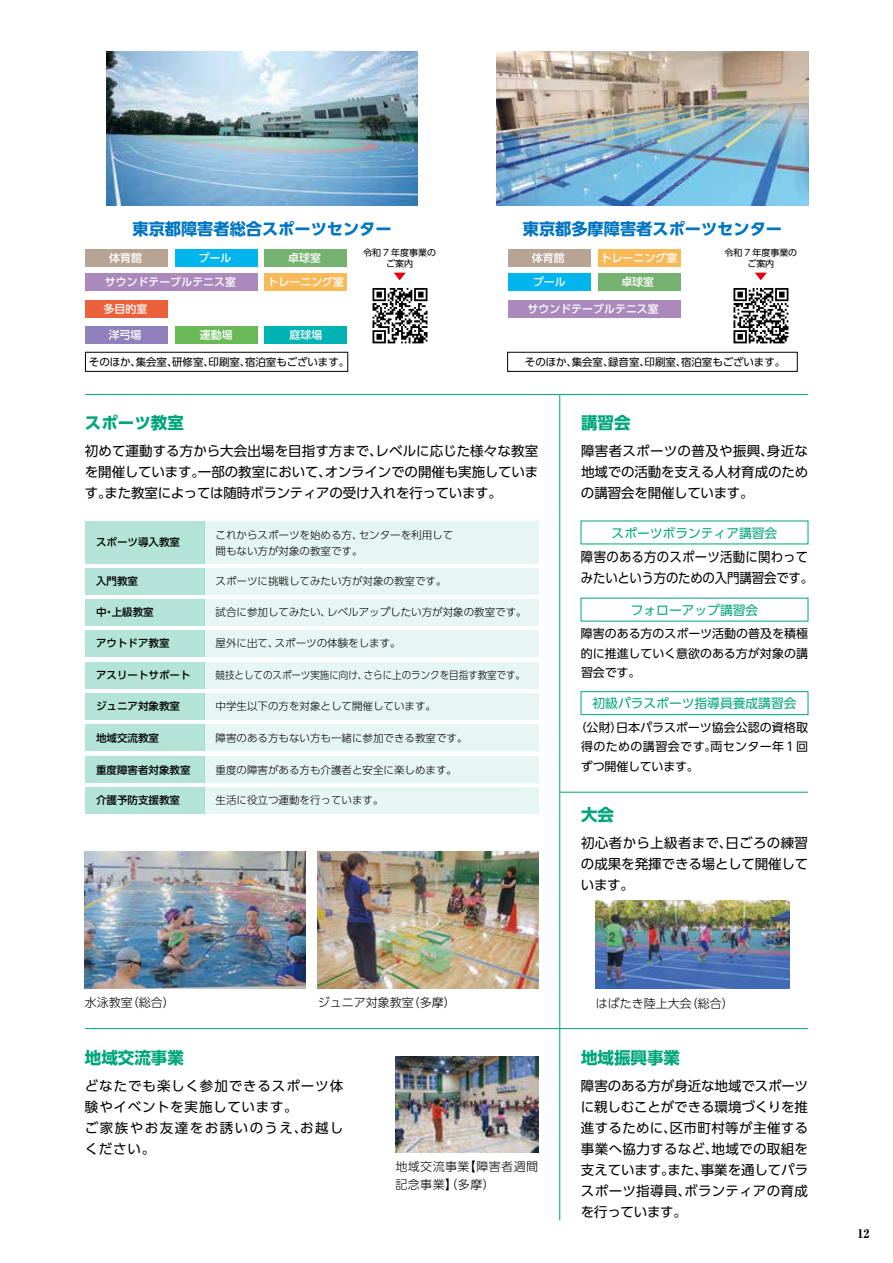
<style>
.page{position:relative;width:893px;height:1263px;background:#fff}
.page>*{position:absolute;margin:0;border:0;box-sizing:border-box;transform-origin:0 0}
.t1{font:700 16.5px "UD Shin Go Pro";color:#00a67b}
.t2{font:700 16.2px "UD Shin Go Pro";color:#0075c2}
.t3{font:13.5px/21px "UD Shin Go Pro";color:#000;text-align:justify}
.t4{font:13.5px/21px "UD Shin Go Pro";letter-spacing:.065em;color:#000}
.t5{font:13.5px/21px "UD Shin Go Pro";color:#000;scale:.92 1}
.t6{font:12.75px "UD Shin Go Pro";color:#00a67b}
.t7{font:12px/19.5px "UD Shin Go Pro";color:#000;text-align:justify}
.t8{font:300 12px "UD Shin Go Pro";color:#000}
.t9{font:300 12px/18px "UD Shin Go Pro";letter-spacing:.035em;color:#000}
.t10{font:800 12px "Ryumin Pro";color:#000}
.t11{font:500 10.95px "UD Shin Go Pro";color:#fff}
.t12{font:300 10.5px/15.9px "UD Shin Go Pro";color:#000}
.t13{font:500 10.5px "UD Shin Go Pro";color:#000}
.t14{font:10.5px "UD Shin Go Pro";letter-spacing:-.005em;color:#000}
.t15{font:300 10.5px "UD Shin Go Pro";color:#000;scale:.9 1}
.t16{font:9px/10.5px "UD Shin Go Pro";letter-spacing:-.005em;color:#000;text-align:center}
</style>
<div class="page">
<hr style="left:559px;top:394px;width:1px;height:826px;background:#00a67b">
<img style="left:596px;top:900px;width:194px;height:88px">
<hr style="left:560px;top:792px;width:248px;height:1px;background:#00a67b">
<hr style="left:85px;top:1028px;width:723px;height:1px;background:#00a67b">
<hr style="left:85px;top:394px;width:723px;height:1px;background:#00a67b">
<img style="left:85px;top:851px;width:221px;height:137px">
<img style="left:318px;top:851px;width:220px;height:137px">
<div style="left:581px;top:691px;width:227px;height:24px;border:1px solid #00a67b"></div>
<div style="left:204px;top:521px;width:334px;height:42px;background:#e6f6f2"></div>
<div style="left:85px;top:521px;width:119px;height:42px;background:#b3e4d7"></div>
<div style="left:204px;top:662px;width:334px;height:26px;background:#e6f6f2"></div>
<div style="left:85px;top:662px;width:119px;height:26px;background:#b3e4d7"></div>
<div style="left:204px;top:693px;width:334px;height:27px;background:#e6f6f2"></div>
<div style="left:85px;top:693px;width:119px;height:27px;background:#b3e4d7"></div>
<div style="left:204px;top:630px;width:334px;height:27px;background:#e6f6f2"></div>
<div style="left:85px;top:630px;width:119px;height:27px;background:#b3e4d7"></div>
<div style="left:204px;top:599px;width:334px;height:27px;background:#e6f6f2"></div>
<div style="left:85px;top:599px;width:119px;height:27px;background:#b3e4d7"></div>
<div style="left:204px;top:568px;width:334px;height:26px;background:#e6f6f2"></div>
<div style="left:85px;top:568px;width:119px;height:26px;background:#b3e4d7"></div>
<div style="left:204px;top:756px;width:334px;height:27px;background:#e6f6f2"></div>
<div style="left:85px;top:756px;width:119px;height:27px;background:#b3e4d7"></div>
<div style="left:204px;top:787px;width:334px;height:27px;background:#e6f6f2"></div>
<div style="left:85px;top:787px;width:119px;height:27px;background:#b3e4d7"></div>
<div style="left:204px;top:724px;width:334px;height:27px;background:#e6f6f2"></div>
<div style="left:85px;top:724px;width:119px;height:27px;background:#b3e4d7"></div>
<img style="left:395px;top:1057px;width:143px;height:95px">
<img style="left:497px;top:52px;width:311px;height:153px">
<img style="left:733px;top:288px;width:56px;height:56px">
<div style="left:508px;top:250px;width:83px;height:17px;background:#b8a494"></div>
<div style="left:598px;top:250px;width:82px;height:17px;background:#f8b959"></div>
<div style="left:598px;top:274px;width:82px;height:17px;background:#75b26f"></div>
<div style="left:508px;top:300px;width:172px;height:18px;background:#ac89bd"></div>
<div style="left:508px;top:274px;width:83px;height:17px;background:#00b4ed"></div>
<div style="left:507px;top:352px;width:290px;height:20px;border:1px solid #000"></div>
<svg style="left:755px;top:273px;width:12px;height:7px"></svg>
<img style="left:107px;top:52px;width:311px;height:153px">
<img style="left:372px;top:288px;width:56px;height:56px">
<div style="left:85px;top:352px;width:263px;height:20px;border:1px solid #000"></div>
<div style="left:85px;top:250px;width:83px;height:17px;background:#b8a494"></div>
<div style="left:265px;top:274px;width:82px;height:17px;background:#f8b959"></div>
<div style="left:265px;top:250px;width:82px;height:17px;background:#75b26f"></div>
<div style="left:85px;top:274px;width:173px;height:17px;background:#ac89bd"></div>
<div style="left:175px;top:326px;width:83px;height:18px;background:#69ba57"></div>
<div style="left:265px;top:326px;width:82px;height:18px;background:#00b2b3"></div>
<div style="left:85px;top:300px;width:83px;height:18px;background:#eb613b"></div>
<div style="left:85px;top:326px;width:83px;height:18px;background:#8f82bc"></div>
<div style="left:175px;top:250px;width:83px;height:17px;background:#00b4ed"></div>
<svg style="left:394px;top:273px;width:12px;height:7px"></svg>
<p class="t2" style="left:132px;top:216px;width:261px">東京都障害者総合スポーツセンター</p>
<p class="t11" style="left:109px;top:249px;width:34px">体育館</p>
<p class="t11" style="left:199px;top:249px;width:34px">プール</p>
<p class="t16" style="left:363px;top:247px;width:74px">令和 7 年度事業のご案内</p>
<p class="t11" style="left:288px;top:249px;width:34px">卓球室</p>
<p class="t11" style="left:105px;top:273px;width:133px">サウンドテーブルテニス室</p>
<p class="t11" style="left:268px;top:273px;width:78px">トレーニング室</p>
<p class="t11" style="left:104px;top:300px;width:45px">多目的室</p>
<p class="t11" style="left:109px;top:326px;width:34px">洋弓場</p>
<p class="t11" style="left:200px;top:326px;width:34px">運動場</p>
<p class="t11" style="left:289px;top:326px;width:34px">庭球場</p>
<p class="t2" style="left:523px;top:216px;width:261px">東京都多摩障害者スポーツセンター</p>
<p class="t11" style="left:532px;top:249px;width:34px">体育館</p>
<p class="t11" style="left:601px;top:249px;width:78px">トレーニング室</p>
<p class="t11" style="left:621px;top:273px;width:34px">卓球室</p>
<p class="t11" style="left:528px;top:300px;width:133px">サウンドテーブルテニス室</p>
<p class="t16" style="left:724px;top:247px;width:74px">令和 7 年度事業のご案内</p>
<p class="t11" style="left:533px;top:273px;width:34px">プール</p>
<p class="t14" style="left:89px;top:353px;width:262px">そのほか、集会室、研修室、印刷室、宿泊室もございます。</p>
<p class="t14" style="left:525px;top:353px;width:262px">そのほか、集会室、録音室、印刷室、宿泊室もございます。</p>
<p class="t1" style="left:85px;top:410px;width:100px">スポーツ教室</p>
<p class="t1" style="left:581px;top:410px;width:51px">講習会</p>
<p class="t3" style="left:85px;top:440px;width:455px">初めて運動する方から大会出場を目指す方まで、レベルに応じた様々な教室を開催しています。一部の教室において、オンラインでの開催も実施しています。また教室によっては随時ボランティアの受け入れを行っています。</p>
<p class="t13" style="left:96px;top:533px;width:85px">スポーツ導入教室</p>
<p class="t12" style="left:216px;top:527px;width:239px">これからスポーツを始める方、センターを利用して間もない方が対象の教室です。</p>
<p class="t13" style="left:96px;top:572px;width:43px">入門教室</p>
<p class="t12" style="left:216px;top:573px;width:232px">スポーツに挑戦してみたい方が対象の教室です。</p>
<p class="t13" style="left:96px;top:604px;width:59px">中・上級教室</p>
<p class="t12" style="left:216px;top:604px;width:313px">試合に参加してみたい、レベルアップしたい方が対象の教室です。</p>
<p class="t13" style="left:96px;top:635px;width:75px">アウトドア教室</p>
<p class="t12" style="left:216px;top:635px;width:187px">屋外に出て、スポーツの体験をします。</p>
<p class="t13" style="left:96px;top:666px;width:96px">アスリートサポート</p>
<p class="t15" style="left:216px;top:666px;width:345px">競技としてのスポーツ実施に向け、さらに上のランクを目指す教室です。</p>
<p class="t13" style="left:96px;top:698px;width:85px">ジュニア対象教室</p>
<p class="t12" style="left:216px;top:698px;width:222px">中学生以下の方を対象として開催しています。</p>
<p class="t13" style="left:96px;top:729px;width:64px">地域交流教室</p>
<p class="t12" style="left:216px;top:729px;width:253px">障害のある方もない方も一緒に参加できる教室です。</p>
<p class="t13" style="left:96px;top:761px;width:96px">重度障害者対象教室</p>
<p class="t12" style="left:216px;top:762px;width:243px">重度の障害がある方も介護者と安全に楽しめます。</p>
<p class="t13" style="left:96px;top:791px;width:85px">介護予防支援教室</p>
<p class="t12" style="left:216px;top:792px;width:169px">生活に役立つ運動を行っています。</p>
<p class="t3" style="left:581px;top:440px;width:229px">障害者スポーツの普及や振興、身近な地域での活動を支える人材育成のための講習会を開催しています。</p>
<p class="t6" style="left:612px;top:523px;width:167px">スポーツボランティア講習会</p>
<p class="t5" style="left:581px;top:546px;width:254px">障害のある方のスポーツ活動に関わってみたいという方のための入門講習会です。</p>
<p class="t6" style="left:631px;top:600px;width:129px">フォローアップ講習会</p>
<p class="t7" style="left:581px;top:623px;width:229px">障害のある方のスポーツ活動の普及を積極的に推進していく意欲のある方が対象の講習会です。</p>
<p class="t6" style="left:592px;top:693px;width:205px">初級パラスポーツ指導員養成講習会</p>
<p class="t7" style="left:581px;top:717px;width:229px;text-indent:-6px">（公財）日本パラスポーツ協会公認の資格取得のための講習会です。両センター年１回ずつ開催しています。</p>
<p class="t1" style="left:581px;top:801px;width:34px">大会</p>
<p class="t3" style="left:581px;top:831px;width:229px">初心者から上級者まで、日ごろの練習の成果を発揮できる場として開催しています。</p>
<p class="t8" style="left:85px;top:993px;width:91px">水泳教室（総合）</p>
<p class="t8" style="left:318px;top:993px;width:140px">ジュニア対象教室（多摩）</p>
<p class="t8" style="left:596px;top:993px;width:139px">はばたき陸上大会（総合）</p>
<p class="t1" style="left:85px;top:1044px;width:100px">地域交流事業</p>
<p class="t4" style="left:85px;top:1075px;width:260px">どなたでも楽しく参加できるスポーツ体験やイベントを実施しています。<br>ご家族やお友達をお誘いのうえ、お越しください。</p>
<p class="t9" style="left:395px;top:1157px;width:144px">地域交流事業【障害者週間記念事業】（多摩）</p>
<p class="t1" style="left:581px;top:1044px;width:100px">地域振興事業</p>
<p class="t3" style="left:581px;top:1075px;width:229px">障害のある方が身近な地域でスポーツに親しむことができる環境づくりを推進するために、区市町村等が主催する事業へ協力するなど、地域での取組を支えています。また、事業を通してパラスポーツ指導員、ボランティアの育成を行っています。</p>
<p class="t10" style="left:858px;top:1224px;width:13px">12</p>
</div>
